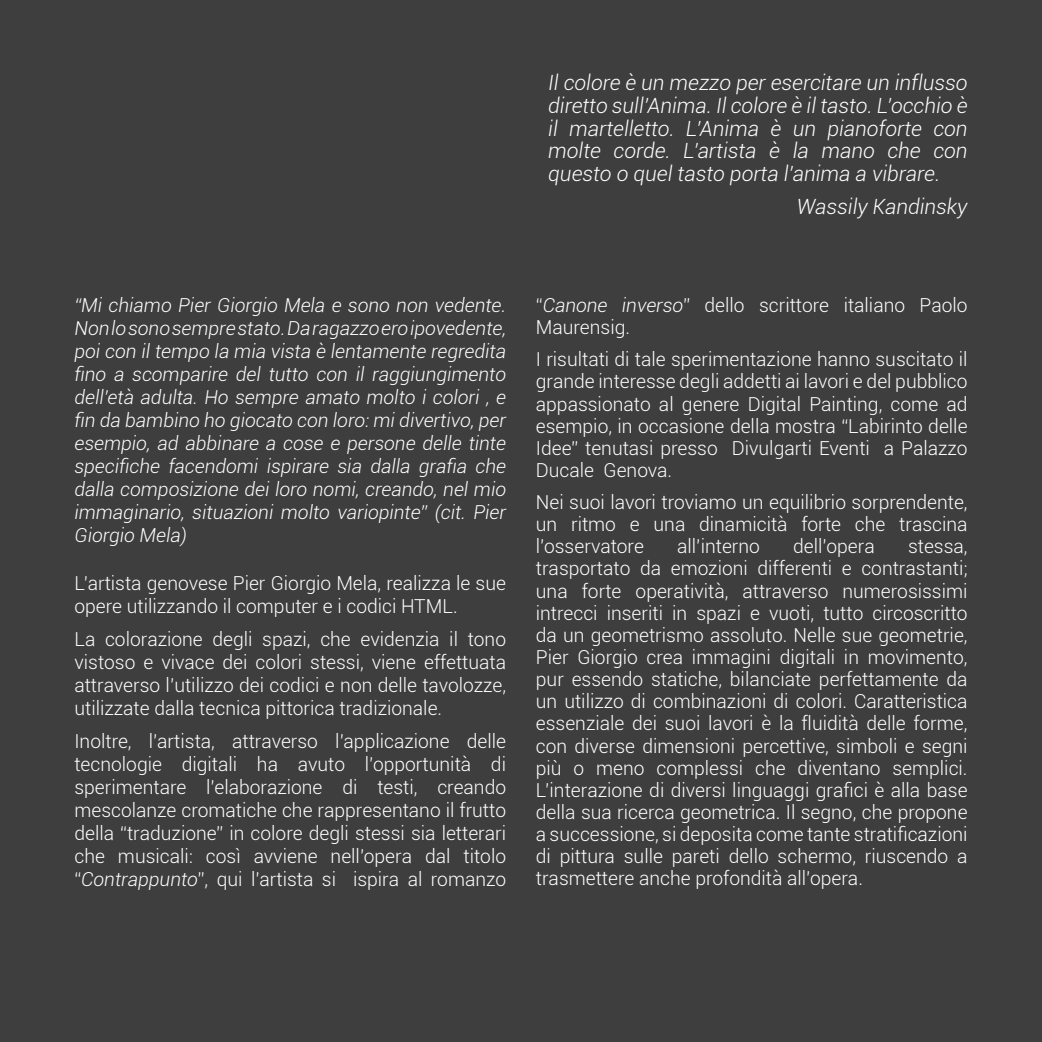
<style>
.page{position:relative;width:1042px;height:1042px;background:#3e3e3f}
.page>*{position:absolute;margin:0;border:0;box-sizing:border-box;transform-origin:0 0}
.t1{font:italic 300 21px/22.8px "Roboto";color:#fff;text-align:justify}
.t2{font:300 19.25px/22.1px "Roboto";color:#fff;text-align:justify}
.t3{font:italic 300 19.25px/22.9px "Roboto";color:#fff;text-align:justify}
.s1{font-style:italic}
</style>
<div class="page">
<p class="t1" style="left:548px;top:71px;width:421px">Il colore è un mezzo per esercitare un influsso diretto sull’Anima. Il colore è il tasto. L’occhio è il martelletto. L’Anima è un pianoforte con molte corde. L’artista è la mano che con questo o quel tasto porta l’anima a vibrare.</p>
<p class="t1" style="left:797px;top:194px;width:172px">Wassily Kandinsky</p>
<p class="t3" style="left:74px;top:293px;width:433px">“Mi chiamo Pier Giorgio Mela e sono non vedente.<br>Non lo sono sempre stato. Da ragazzo ero ipovedente, poi con il tempo la mia vista è lentamente regredita fino a scomparire del tutto con il raggiungimento dell’età adulta. Ho sempre amato molto i colori , e fin da bambino ho giocato con loro: mi divertivo, per esempio, ad abbinare a cose e persone delle tinte specifiche facendomi ispirare sia dalla grafia che dalla composizione dei loro nomi, creando, nel mio immaginario, situazioni molto variopinte” (cit. Pier Giorgio Mela)</p>
<p class="t2" style="left:74px;top:571px;width:433px;line-height:22.9px">L’artista genovese Pier Giorgio Mela, realizza le sue opere utilizzando il computer e i codici HTML.</p>
<p class="t2" style="left:74px;top:627px;width:433px;line-height:22.9px">La colorazione degli spazi, che evidenzia il tono vistoso e vivace dei colori stessi, viene effettuata attraverso l’utilizzo dei codici e non delle tavolozze, utilizzate dalla tecnica pittorica tradizionale.</p>
<p class="t2" style="left:74px;top:729px;width:433px;line-height:22.9px">Inoltre, l’artista, attraverso l’applicazione delle tecnologie digitali ha avuto l’opportunità di sperimentare l’elaborazione di testi, creando mescolanze cromatiche che rappresentano il frutto della “traduzione” in colore degli stessi sia letterari che musicali: così avviene nell’opera dal titolo “<span class="s1">Contrappunto</span>”, qui l’artista si ispira al romanzo</p>
<p class="t2" style="left:536px;top:293px;width:433px">“<span class="s1">Canone inverso</span>” dello scrittore italiano Paolo<br>Maurensig.</p>
<p class="t2" style="left:536px;top:348px;width:433px">I risultati di tale sperimentazione hanno suscitato il grande interesse degli addetti ai lavori e del pubblico appassionato al genere Digital Painting, come ad esempio, in occasione della mostra “Labirinto delle Idee” tenutasi presso Divulgarti Eventi a Palazzo Ducale Genova.</p>
<p class="t2" style="left:536px;top:490px;width:433px">Nei suoi lavori troviamo un equilibrio sorprendente, un ritmo e una dinamicità forte che trascina l’osservatore</p>
<p class="t2" style="left:677px;top:535px;width:84px">all’interno</p>
<p class="t2" style="left:793px;top:535px;width:83px">dell’opera</p>
<p class="t2" style="left:536px;top:535px;width:433px;text-indent:372px">stessa, trasportato da emozioni differenti e contrastanti; una forte operatività, attraverso numerosissimi intrecci inseriti in spazi e vuoti, tutto circoscritto da un geometrismo assoluto. Nelle sue geometrie, Pier Giorgio crea immagini digitali in movimento, pur essendo statiche, bilanciate perfettamente da un utilizzo di combinazioni di colori. Caratteristica essenziale dei suoi lavori è la fluidità delle forme, con diverse dimensioni percettive, simboli e segni più o meno complessi che diventano semplici.<br>L’interazione di diversi linguaggi grafici è alla base della sua ricerca geometrica. Il segno, che propone a successione, si deposita come tante stratificazioni di pittura sulle pareti dello schermo, riuscendo a trasmettere anche profondità all’opera.</p>
</div>
